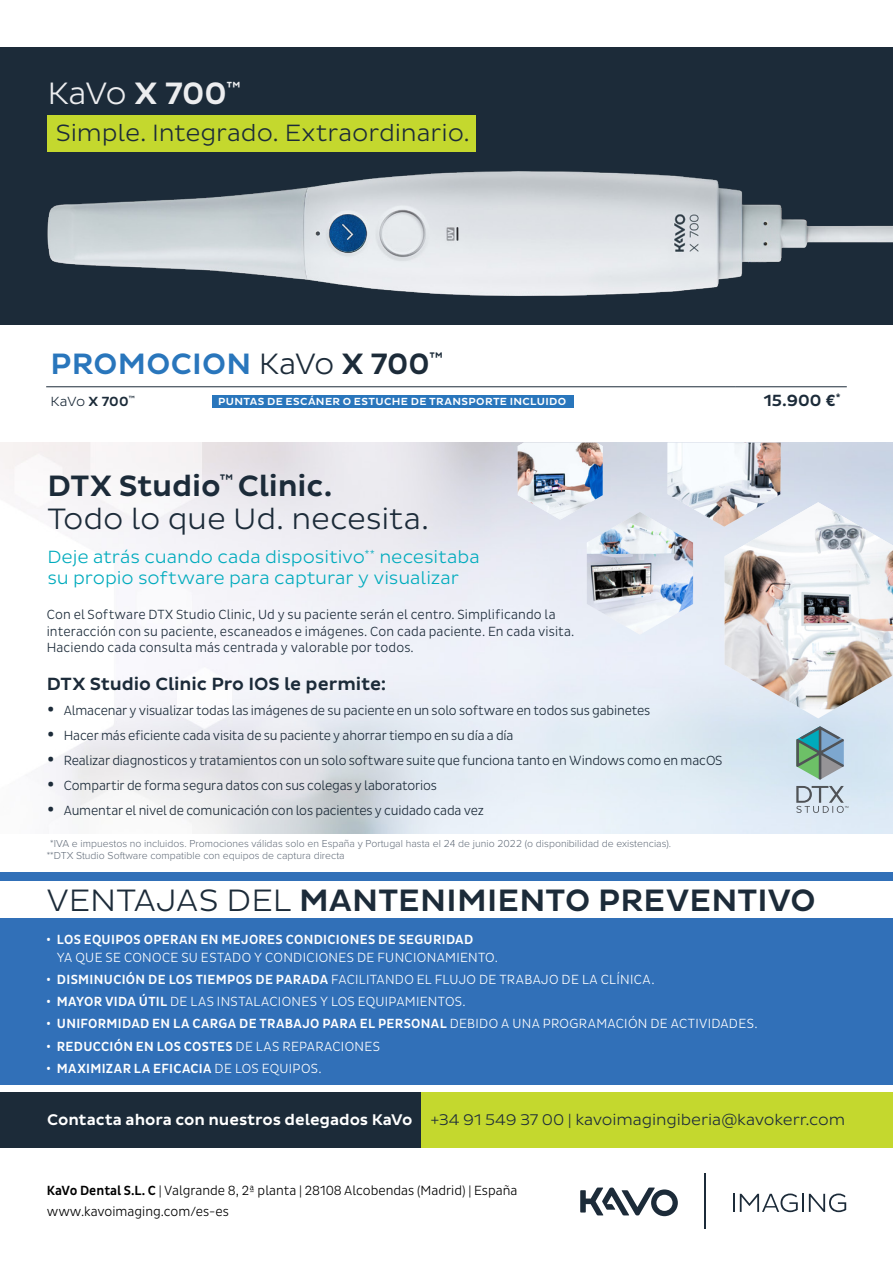
<style>
.page{position:relative;width:893px;height:1263px;background:#fff}
.page>*{position:absolute;margin:0;border:0;box-sizing:border-box;transform-origin:0 0}
.t1{font:500 31.5px "Pluto Sans";letter-spacing:.005em;color:#1c2b39}
.t2{font:300 31.5px "Pluto Sans";color:#ecedef}
.t3{font:300 30px/33px "Pluto Sans";letter-spacing:-.005em;color:#1c2b39}
.t4{font:500 30px "Pluto Sans";letter-spacing:.01em;color:#2976bc}
.t5{font:300 24px "Pluto Sans";letter-spacing:-.005em;color:#1c2b39}
.t6{font:300 18px/21px "Pluto Sans";letter-spacing:-.005em;color:#00abbd}
.t7{font:500 18px "Pluto Sans";letter-spacing:-.005em;color:#1c2b39}
.t8{font:500 16.5px "Pluto Sans";color:#1c2b39}
.t9{font:300 15.75px "Pluto Sans";letter-spacing:-.01em;color:#1c2b39}
.t10{font:300 13.5px "Pluto Sans Cond";letter-spacing:-.01em;color:#1c2b39}
.t11{font:300 13.5px/18px "Pluto Sans Cond";letter-spacing:.025em;color:#fff}
.t12{font:300 13.5px/16.5px "Pluto Sans Cond";letter-spacing:.01em;color:#1c2b39}
.t13{font:500 13.5px "Pluto Sans Cond";letter-spacing:.025em;color:#fff}
.t14{font:300 13.5px/21px "Pluto Sans Cond";color:#000}
.t15{font:300 13.5px "Pluto Sans";color:#1c2b39}
.t16{font:300 10.5px/12.6px "Proxima Nova";color:#616b78}
.t17{font:500 10.5px "Pluto Sans";letter-spacing:.035em;color:#fff}
.s1{font-weight:500}
.s2{font-weight:300;color:#1c2b39}
.s3{color:#1c2b39}
.s4{font-family:"Pluto Sans";font-weight:500;font-size:19.5px}
.s5{font-weight:300}
.s6{font-weight:500;color:#fff}
</style>
<div class="page">
<svg style="left:518px;top:443px;width:375px;height:275px"></svg>
<img style="left:668px;top:443px;width:113px;height:84px">
<div style="left:0;top:1092px;width:893px;height:55px;background:#1c2b39"></div>
<hr style="left:46px;top:386px;width:690px;height:1px;background:#1c2b39">
<hr style="left:736px;top:386px;width:111px;height:1px;background:#1c2b39">
<div style="left:212px;top:395px;width:362px;height:12px;background:#2976bc"></div>
<div style="left:0;top:872px;width:893px;height:213px;background:#3170b8"></div>
<div style="left:0;top:47px;width:893px;height:277px;background:#1c2b39"></div>
<img style="left:0;top:149px;width:893px;height:176px">
<svg style="left:580px;top:1187px;width:98px;height:29px"></svg>
<svg style="left:733px;top:1193px;width:113px;height:19px"></svg>
<hr style="left:704px;top:1174px;width:2px;height:55px;background:#1c2b39">
<svg style="left:796px;top:726px;width:48px;height:54px"></svg>
<svg style="left:796px;top:786px;width:52px;height:27px"></svg>
<div style="left:47px;top:116px;width:428px;height:36px;background:#c4d82e"></div>
<div style="left:422px;top:1092px;width:471px;height:55px;background:#c4d82e"></div>
<div style="left:0;top:881px;width:893px;height:36px;background:#fff"></div>
<p class="t2" style="left:47px;top:76px;width:195px">KaVo <span class="s1">X 700</span><sup>™</sup></p>
<p class="t5" style="left:56px;top:119px;width:416px">Simple. Integrado. Extraordinario.</p>
<p class="t4" style="left:51px;top:347px;width:394px">PROMOCION <span class="s2">KaVo</span> <span class="s3">X 700</span><sup>™</sup></p>
<p class="t15" style="left:50px;top:394px;width:86px">KaVo <span class="s1">X 700</span><sup>™</sup></p>
<p class="t17" style="left:218px;top:396px;width:349px">PUNTAS DE ESCÁNER O ESTUCHE DE TRANSPORTE INCLUIDO</p>
<p class="t8" style="left:764px;top:391px;width:79px">15.900 €<sup>*</sup></p>
<p class="t3" style="left:47px;top:470px;width:383px"><span class="s1">DTX Studio</span><sup>™</sup> <span class="s1">Clinic.<br></span>Todo lo que Ud. necesita.</p>
<p class="t6" style="left:47px;top:547px;width:434px">Deje atrás cuando cada dispositivo<sup>**</sup> necesitaba su propio software para capturar y visualizar</p>
<p class="t12" style="left:47px;top:606px;width:529px">Con el Software DTX Studio Clinic, Ud y su paciente serán el centro. Simplificando la interacción con su paciente, escaneados e imágenes. Con cada paciente. En cada visita.<br>Haciendo cada consulta más centrada y valorable por todos.</p>
<p class="t7" style="left:47px;top:673px;width:341px">DTX Studio Clinic Pro IOS le permite:</p>
<p class="t10" style="left:47px;top:702px;width:605px"><span class="s4">•</span> Almacenar y visualizar todas las imágenes de su paciente en un solo software en todos sus gabinetes</p>
<p class="t10" style="left:47px;top:727px;width:468px"><span class="s4">•</span> Hacer más eficiente cada visita de su paciente y ahorrar tiempo en su día a día</p>
<p class="t10" style="left:47px;top:752px;width:677px"><span class="s4">•</span> Realizar diagnosticos y tratamientos con un solo software suite que funciona tanto en Windows como en macOS</p>
<p class="t10" style="left:47px;top:777px;width:392px"><span class="s4">•</span> Compartir de forma segura datos con sus colegas y laboratorios</p>
<p class="t10" style="left:47px;top:802px;width:439px"><span class="s4">•</span> Aumentar el nivel de comunicación con los pacientes y cuidado cada vez</p>
<p class="t16" style="left:47px;top:836px;width:626px;text-indent:4px">*IVA e impuestos no incluidos. Promociones válidas solo en España y Portugal hasta el 24 de junio 2022 (o disponibilidad de existencias). **DTX Studio Software compatible con equipos de captura directa</p>
<p class="t1" style="left:46px;top:882px;width:771px"><span class="s5">VENTAJAS DEL</span> MANTENIMIENTO PREVENTIVO</p>
<p class="t11" style="left:57px;top:930px;width:443px;text-indent:-11px"><span class="s1">• LOS EQUIPOS OPERAN EN MEJORES CONDICIONES DE SEGURIDAD<br></span>YA QUE SE CONOCE SU ESTADO Y CONDICIONES DE FUNCIONAMIENTO.</p>
<p class="t11" style="left:46px;top:970px;width:610px"><span class="s1">• DISMINUCIÓN DE LOS TIEMPOS DE PARADA</span> FACILITANDO EL FLUJO DE TRABAJO DE LA CLÍNICA.</p>
<p class="t11" style="left:46px;top:993px;width:421px"><span class="s1">• MAYOR VIDA ÚTIL</span> DE LAS INSTALACIONES Y LOS EQUIPAMIENTOS.</p>
<p class="t13" style="left:46px;top:1016px;width:713px">• UNIFORMIDAD EN LA CARGA DE TRABAJO PARA EL PERSONAL <span class="s5">DEBIDO A UNA PROGRAMACIÓN DE ACTIVIDADES.</span></p>
<p class="t13" style="left:46px;top:1038px;width:335px">• REDUCCIÓN EN LOS COSTES <span class="s5">DE LAS REPARACIONES</span></p>
<p class="t13" style="left:46px;top:1061px;width:277px">• MAXIMIZAR LA EFICACIA <span class="s5">DE LOS EQUIPOS.</span></p>
<p class="t9" style="left:47px;top:1111px;width:799px"><span class="s6">Contacta ahora con nuestros delegados KaVo</span> +34 91 549 37 00 | kavoimagingiberia@kavokerr.com</p>
<p class="t14" style="left:47px;top:1180px;width:472px"><span class="s1">KaVo Dental S.L. C</span> | Valgrande 8, 2ª planta | 28108 Alcobendas (Madrid) | España www.kavoimaging.com/es-es</p>
</div>
